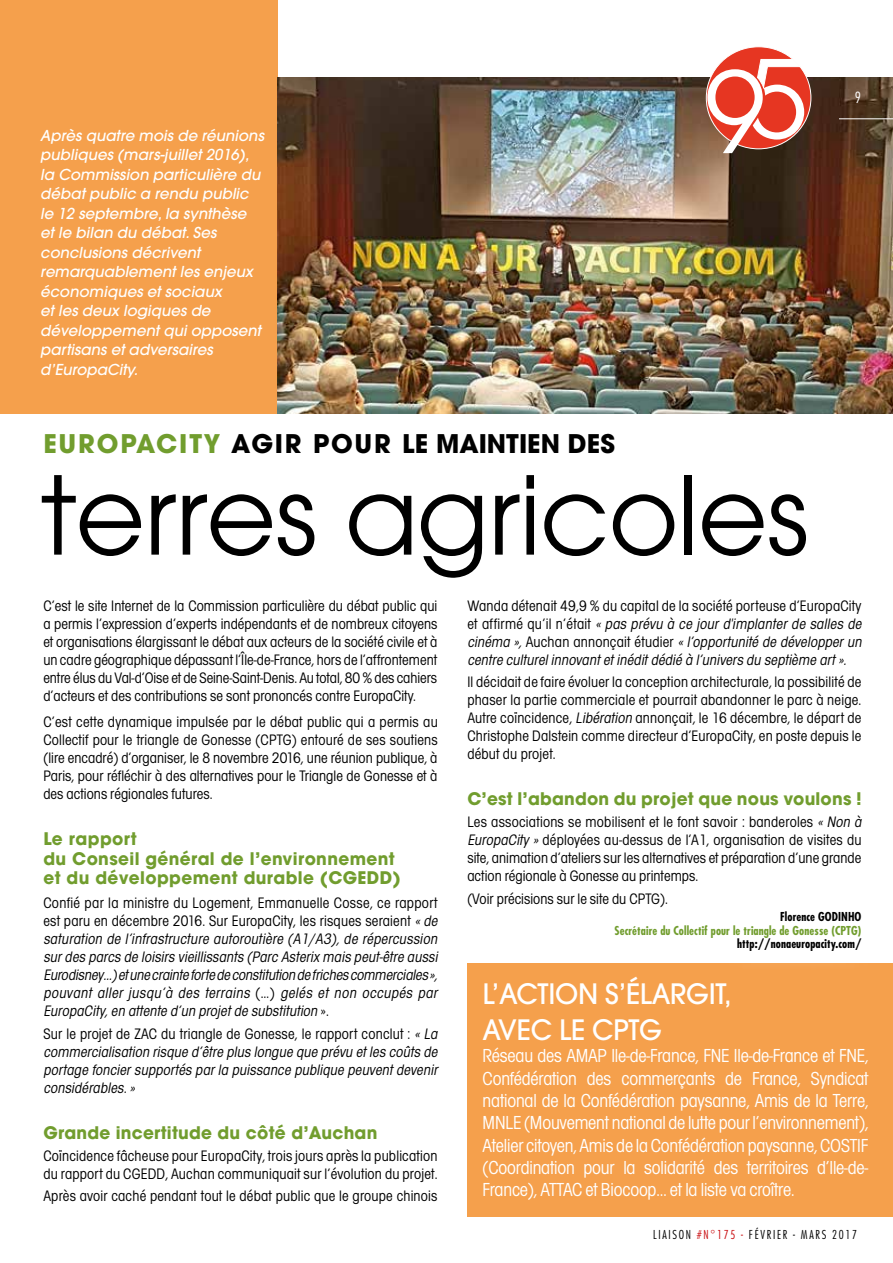
<style>
.page{position:relative;width:893px;height:1263px;background:#fff}
.page>*{position:absolute;margin:0;border:0;box-sizing:border-box;transform-origin:0 0}
.t1{font:107.4px "Avant Garde";letter-spacing:-.01em;color:#000}
.t2{font:500 27.9px/35.4px "Avant Garde";letter-spacing:-.01em;color:#fff}
.t3{font:700 25.5px "Avant Garde";letter-spacing:.03em;color:#000}
.t4{font:condensed 19.5px/22.4px "Avant Garde Gothic Itc T";letter-spacing:-.01em;color:#fff;text-align:justify}
.t5{font:700 17.25px/19.5px "Avant Garde";letter-spacing:.02em;color:#719d2e}
.t6{font:condensed 15.75px/18px "Avant Garde Gothic Itc T";letter-spacing:.015em;color:#000;text-align:justify}
.t7{font:italic condensed 15.75px/18px "Avant Garde Gothic Itc T";color:#000}
.t8{font:italic 500 15px/19.5px "Avant Garde";color:#fff}
.t9{font:300 condensed 15px "Futura";color:#fff}
.t10{font:700 condensed 12px "Futura";letter-spacing:.005em;color:#719d2e}
.t11{font:700 condensed 12px "Futura";letter-spacing:.005em;color:#000}
.t12{font:300 condensed 12px "Futura";letter-spacing:.14em;color:#000}
.s1{color:#719d2e}
.s2{font-style:normal}
.s3{font-style:italic}
.s4{color:#c90c0f}
</style>
<div class="page">
<div style="left:467px;top:963px;width:426px;height:254px;background:#f5a04c"></div>
<hr style="left:0;top:78px;width:678px;height:1px;background:#000">
<div style="left:0;top:0;width:277px;height:413px;background:#f5a04c"></div>
<img style="left:278px;top:78px;width:615px;height:336px">
<div style="left:706px;top:47px;width:105px;height:102px;background:#e63622;border-radius:50%"></div>
<svg style="left:707px;top:59px;width:97px;height:94px"></svg>
<hr style="left:839px;top:119px;width:54px;height:1px;background:#fff">
<p class="t8" style="left:40px;top:126px;width:229px">Après quatre mois de réunions publiques (mars-juillet2016), la Commission particulière du débatpublic a rendu public le 12 septembre,la synthèse etle bilan du débat.Ses conclusions décrivent remarquablementles enjeux économiques etsociaux etles deux logiques de développementquiopposent partisans etadversaires d’EuropaCity.</p>
<h3 class="t3" style="left:43px;top:427px;width:573px"><span class="s1">EUROPACITY</span> AGIR POUR LE MAINTIEN DES</h3>
<h1 class="t1" style="left:40px;top:452px;width:770px">terres agricoles</h1>
<p class="t9" style="left:855px;top:88px;width:8px">9</p>
<p class="t6" style="left:43px;top:596px;width:396px">C’est le site Internet de la Commission particulière du débat public qui a permis l’expression d’experts indépendants et de nombreux citoyens et organisations élargissant le débat aux acteurs de la société civile et à un cadre géographique dépassant l’Île-de-France, hors de l’affrontement entre élus du Val-d’Oise et de Seine-Saint-Denis. Au total, 80 % des cahiers d’acteurs et des contributions se sont prononcés contre EuropaCity.</p>
<p class="t6" style="left:43px;top:713px;width:396px">C’est cette dynamique impulsée par le débat public qui a permis au Collectif pour le triangle de Gonesse (CPTG) entouré de ses soutiens (lire encadré) d’organiser, le 8 novembre 2016, une réunion publique, à Paris, pour réfléchir à des alternatives pour le Triangle de Gonesse et à des actions régionales futures.</p>
<p class="t5" style="left:43px;top:829px;width:359px">Le rapport<br>du Conseil général de l’environnement et du développement durable (CGEDD)</p>
<p class="t7" style="left:43px;top:894px;width:399px"><span class="s2">Confié par la ministre du Logement, Emmanuelle Cosse, ce rapport est paru en décembre 2016. Sur EuropaCity, les risques seraient</span> «de saturation de l’infrastructure autoroutière (A1/A3), de répercussion surdes parcs de loisirs vieillissants (Parc Asterix mais peut-être aussi Eurodisney…)etune crainte forte de constitution de friches commerciales », pouvant aller jusqu’à des terrains <span class="s2">( … )</span> gelés et non occupés par EuropaCity, en attente d’un projetde substitution <span class="s2">» .</span></p>
<p class="t7" style="left:43px;top:1024px;width:399px;text-align:justify"><span class="s2">Sur le projet de ZAC du triangle de Gonesse, le rapport conclut :</span> « La commercialisation risque d’être plus longue que prévu etles coûts de portage fonciersupportés parla puissance publique peuventdevenir considérables.»</p>
<p class="t5" style="left:43px;top:1122px;width:335px">Grande incertitude du côté d’Auchan</p>
<p class="t6" style="left:43px;top:1146px;width:396px">Coïncidence fâcheuse pour EuropaCity, trois jours après la publication du rapport du CGEDD, Auchan communiquait sur l’évolution du projet.</p>
<p class="t6" style="left:43px;top:1187px;width:396px">Après avoir caché pendant tout le débat public que le groupe chinois</p>
<p class="t7" style="left:467px;top:596px;width:399px"><span class="s2">Wanda détenait 49,9 % du capital de la société porteuse d’EuropaCity e t a ff i r m é q u ’ i l n ’ é ta i t</span> « pas prévu à ce jour d'implanter de salles de cinéma », <span class="s2">A u c h a n a n n o n ç a i t é t u d i e r</span> «l’opportunité de développerun centre culturelinnovantetinéditdédié à l’univers du septième art».</p>
<p class="t6" style="left:467px;top:673px;width:396px">Il décidait de faire évoluer la conception architecturale, la possibilité de phaser la partie commerciale et pourrait abandonner le parc à neige.<br>Autre coïncidence, <span class="s3">Libération</span> annonçait, le 16 décembre, le départ de Christophe Dalstein comme directeur d’EuropaCity, en poste depuis le début du projet.</p>
<p class="t5" style="left:467px;top:789px;width:396px">C’est l’abandon du projet que nous voulons !</p>
<p class="t6" style="left:467px;top:813px;width:399px;text-align:left">Les associations se mobilisent et le font savoir : banderoles <span class="s3">« Non à EuropaCity »</span> déployées au-dessus de l’A1, organisation de visites du site, animation d’ateliers sur les alternatives et préparation d’une grande action régionale à Gonesse au printemps.</p>
<p class="t6" style="left:467px;top:889px;width:202px">(Voir précisions sur le site du CPTG).</p>
<p class="t11" style="left:780px;top:909px;width:83px">Florence GODINHO</p>
<p class="t10" style="left:614px;top:923px;width:248px">Secrétaire du Collectif pour le triangle de Gonesse (CPTG)</p>
<p class="t11" style="left:737px;top:936px;width:126px">http://nonaeuropacity.com/</p>
<h2 class="t2" style="left:483px;top:977px;width:251px">L’ACTION S’ÉLARGIT,<br>AVEC LE CPTG</h2>
<p class="t4" style="left:483px;top:1044px;width:387px">Réseau des AMAP Ile-de-France, FNE Ile-de-France et FNE, Confédération des commerçants de France, Syndicat national de la Confédération paysanne, Amis de la Terre, MNLE (Mouvement national de lutte pour l’environnement), Atelier citoyen, Amis de la Confédération paysanne, COSTIF (Coordination pour la solidarité des territoires d’Ile-de-France), ATTAC et Biocoop… et la liste va croître.</p>
<p class="t12" style="left:653px;top:1227px;width:205px">LIAISON <span class="s4">#N°175 -</span> FÉVRIER - MARS 2017</p>
</div>
